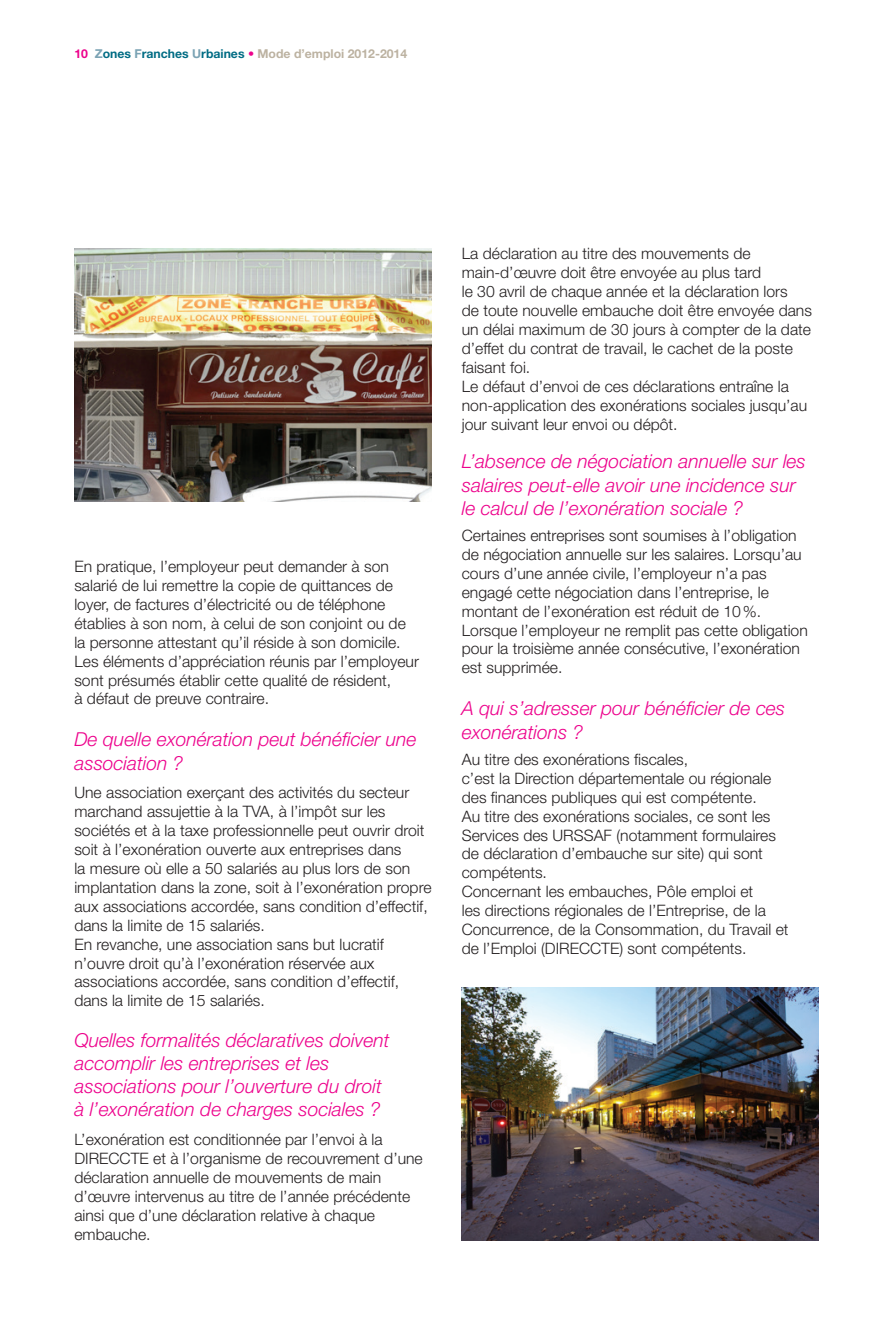
<style>
.page{position:relative;width:893px;height:1340px;background:#fff}
.page>*{position:absolute;margin:0;border:0;box-sizing:border-box;transform-origin:0 0}
.t1{font:italic 300 19.25px/23.1px "Helvetica Neue";color:#ed028c}
.t2{font:300 15.75px/18.9px "Helvetica Neue LT Std";color:#231f20}
.t3{font:700 12.25px "Helvetica Neue LT Std";color:#bcb2a1}
.s1{color:#ed028c}
.s2{color:#7ba3b4}
.s3{color:#006c84}
</style>
<div class="page">
<img style="left:74px;top:248px;width:358px;height:253px">
<img style="left:462px;top:987px;width:357px;height:253px">
<p class="t3" style="left:74px;top:46px;width:334px"><span class="s1">10</span> <span class="s2">Z</span><span class="s3">ones</span> <span class="s2">F</span><span class="s3">ranches</span> <span class="s2">U</span><span class="s3">rbaines</span> <span class="s1">•</span> Mode d’emploi 2012-2014</p>
<p class="t2" style="left:74px;top:556px;width:346px">En pratique, l’employeur peut demander à son salarié de lui remettre la copie de quittances de loyer, de factures d’électricité ou de téléphone établies à son nom, à celui de son conjoint ou de la personne attestant qu’il réside à son domicile.<br>Les éléments d’appréciation réunis par l’employeur sont présumés établir cette qualité de résident,<br>à défaut de preuve contraire.</p>
<p class="t1" style="left:74px;top:727px;width:343px">De quelle exonération peut bénéficier une association ?</p>
<p class="t2" style="left:74px;top:783px;width:359px">Une association exerçant des activités du secteur marchand assujettie à la TVA, à l’impôt sur les sociétés et à la taxe professionnelle peut ouvrir droit soit à l’exonération ouverte aux entreprises dans<br>la mesure où elle a 50 salariés au plus lors de son implantation dans la zone, soit à l’exonération propre aux associations accordée, sans condition d’effectif, dans la limite de 15 salariés.<br>En revanche, une association sans but lucratif n’ouvre droit qu’à l’exonération réservée aux associations accordée, sans condition d’effectif, dans la limite de 15 salariés.</p>
<p class="t1" style="left:74px;top:1028px;width:317px">Quelles formalités déclaratives doivent accomplir les entreprises et les associations pour l’ouverture du droit à l’exonération de charges sociales ?</p>
<p class="t2" style="left:74px;top:1129px;width:350px">L’exonération est conditionnée par l’envoi à la DIRECCTE et à l’organisme de recouvrement d’une déclaration annuelle de mouvements de main d’œuvre intervenus au titre de l’année précédente ainsi que d’une déclaration relative à chaque embauche.</p>
<p class="t2" style="left:462px;top:244px;width:352px">La déclaration au titre des mouvements de main-d’œuvre doit être envoyée au plus tard<br>le 30 avril de chaque année et la déclaration lors<br>de toute nouvelle embauche doit être envoyée dans un délai maximum de 30 jours à compter de la date d’effet du contrat de travail, le cachet de la poste faisant foi.<br>Le défaut d’envoi de ces déclarations entraîne la non-application des exonérations sociales jusqu’au jour suivant leur envoi ou dépôt.</p>
<p class="t1" style="left:462px;top:450px;width:346px">L’absence de négociation annuelle sur les salaires peut-elle avoir une incidence sur le calcul de l’exonération sociale ?</p>
<p class="t2" style="left:462px;top:525px;width:347px">Certaines entreprises sont soumises à l’obligation de négociation annuelle sur les salaires. Lorsqu’au cours d’une année civile, l’employeur n’a pas engagé cette négociation dans l’entreprise, le montant de l’exonération est réduit de 10%.<br>Lorsque l’employeur ne remplit pas cette obligation pour la troisième année consécutive, l’exonération est supprimée.</p>
<p class="t1" style="left:462px;top:696px;width:325px">A qui s’adresser pour bénéficier de ces exonérations ?</p>
<p class="t2" style="left:462px;top:749px;width:328px">Au titre des exonérations fiscales,<br>c’est la Direction départementale ou régionale des finances publiques qui est compétente.<br>Au titre des exonérations sociales, ce sont les Services des URSSAF (notamment formulaires de déclaration d’embauche sur site) qui sont compétents.<br>Concernant les embauches, Pôle emploi et<br>les directions régionales de l’Entreprise, de la Concurrence, de la Consommation, du Travail et de l’Emploi (DIRECCTE) sont compétents.</p>
</div>
